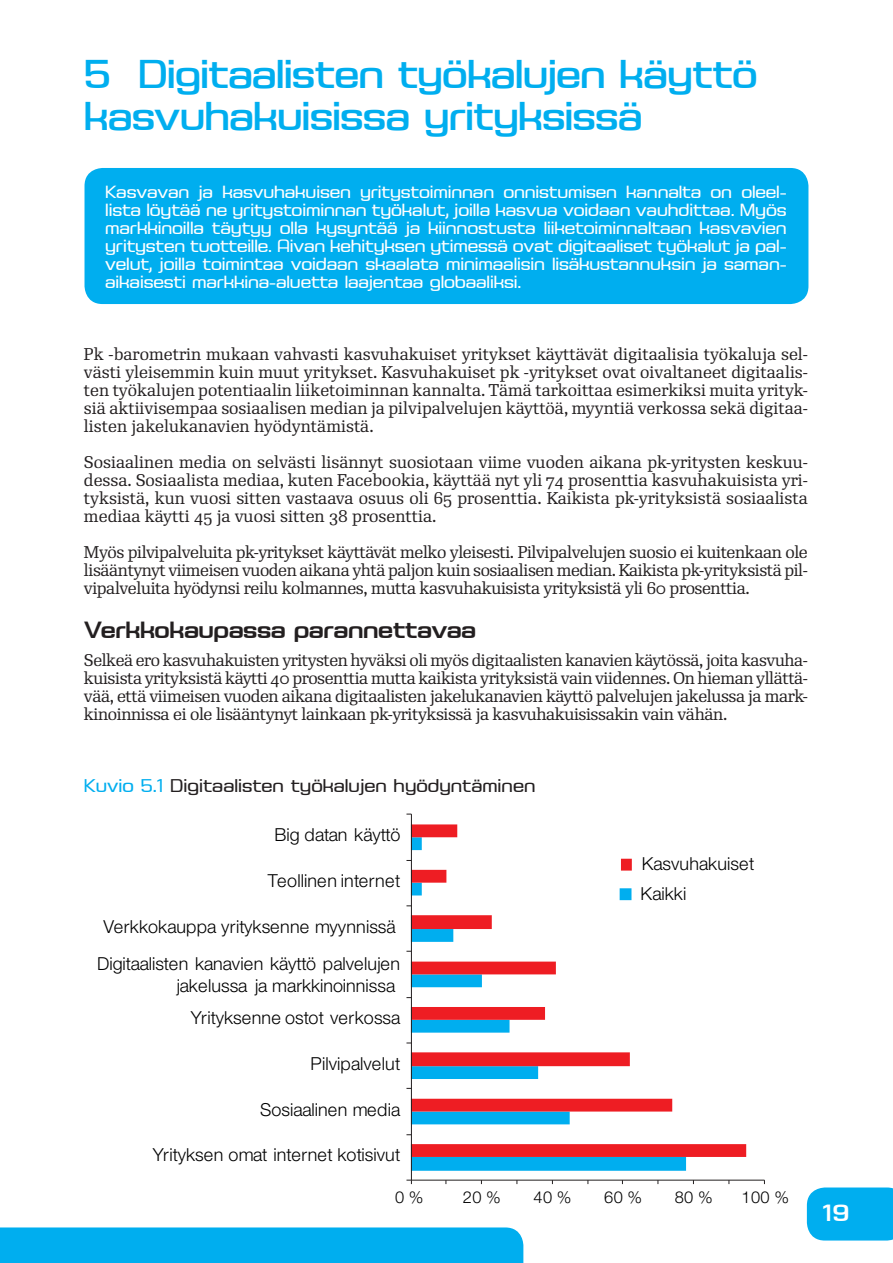
<style>
.page{position:relative;width:893px;height:1263px;background:#fff}
.page>*{position:absolute;margin:0;border:0;box-sizing:border-box;transform-origin:0 0}
.o1{font:500 36px/42px "Saturn";letter-spacing:-.03em;color:#00aeef}
.o2{font:600 21px "Saturn";letter-spacing:-.025em;color:#231f20}
.t1{font:600 21px "Saturn";color:#fff}
.t2{font:300 18px/21.5px "Helvetica Neue LT Std";color:#000001;text-align:right}
.l_ensi{font:16.5px/18px "Re Public Std";letter-spacing:-.025em;color:#231f20;text-align:justify}
.Kuvio_otsikko{font:16.5px "Saturn";color:#231f20}
.t3{font:300 16.5px "Helvetica Neue LT Std";letter-spacing:.03em;color:#000001}
.Aloituslaatikko{font:15.75px/18px "Saturn";letter-spacing:-.01em;color:#fff;text-align:justify}
.s1{color:#00aeef}
</style>
<div class="page">
<div style="left:807px;top:1187px;width:86px;height:53px;background:#00aeef"></div>
<div style="left:0;top:1227px;width:523px;height:36px;background:#00aeef"></div>
<div style="left:85px;top:168px;width:723px;height:136px;background:#00aeef;border-radius:18px"></div>
<svg style="left:412px;top:1157px;width:274px;height:14px;background:#04afef"></svg>
<svg style="left:412px;top:824px;width:334px;height:333px"></svg>
<hr style="left:411px;top:1180px;width:353px;height:1px;background:#231f20">
<hr style="left:411px;top:814px;width:1px;height:366px;background:#231f20">
<svg style="left:406px;top:1180px;width:6px;height:4px"></svg>
<div style="left:622px;top:860px;width:8px;height:9px;background:#ee1d23"></div>
<div style="left:621px;top:859px;width:11px;height:11px;border:3px solid #ee1d23"></div>
<div style="left:621px;top:890px;width:9px;height:9px;background:#00aeef"></div>
<div style="left:620px;top:888px;width:11px;height:12px;border:3px solid #00aeef"></div>
<p class="o1" style="left:84px;top:52px;width:675px">5 Digitaalisten työkalujen käyttö kasvuhakuisissa yrityksissä</p>
<p class="Aloituslaatikko" style="left:105px;top:182px;width:683px">Kasvavan ja kasvuhakuisen yritystoiminnan onnistumisen kannalta on oleel&shy;lista löytää ne yritystoiminnan työkalut, joilla kasvua voidaan vauhdittaa. Myös markkinoilla täytyy olla kysyntää ja kiinnostusta liiketoiminnaltaan kasvavien yritysten tuotteille. Aivan kehityksen ytimessä ovat digitaaliset työkalut ja pal&shy;velut, joilla toimintaa voidaan skaalata minimaalisin lisäkustannuksin ja saman&shy;aikaisesti markkina-aluetta laajentaa globaaliksi.</p>
<p class="l_ensi" style="left:84px;top:345px;width:725px">Pk -barometrin mukaan vahvasti kasvuhakuiset yritykset käyttävät digitaalisia työkaluja sel&shy;västi yleisemmin kuin muut yritykset. Kasvuhakuiset pk -yritykset ovat oivaltaneet digitaalis&shy;ten työkalujen potentiaalin liiketoiminnan kannalta. Tämä tarkoittaa esimerkiksi muita yrityk&shy;siä aktiivisempaa sosiaalisen median ja pilvipalvelujen käyttöä, myyntiä verkossa sekä digitaa&shy;listen jakelukanavien hyödyntämistä.</p>
<p class="l_ensi" style="left:84px;top:453px;width:725px">Sosiaalinen media on selvästi lisännyt suosiotaan viime vuoden aikana pk-yritysten keskuu&shy;dessa. Sosiaalista mediaa, kuten Facebookia, käyttää nyt yli 74 prosenttia kasvuhakuisista yri&shy;tyksistä, kun vuosi sitten vastaava osuus oli 65 prosenttia. Kaikista pk-yrityksistä sosiaalista mediaa käytti 45 ja vuosi sitten 38 prosenttia.</p>
<p class="l_ensi" style="left:84px;top:543px;width:725px">Myös pilvipalveluita pk-yritykset käyttävät melko yleisesti. Pilvipalvelujen suosio ei kuitenkaan ole lisääntynyt viimeisen vuoden aikana yhtä paljon kuin sosiaalisen median. Kaikista pk-yrityksistä pil&shy;vipalveluita hyödynsi reilu kolmannes, mutta kasvuhakuisista yrityksistä yli 60 prosenttia.</p>
<p class="o2" style="left:84px;top:615px;width:394px">Verkkokaupassa parannettavaa</p>
<p class="l_ensi" style="left:84px;top:651px;width:725px">Selkeä ero kasvuhakuisten yritysten hyväksi oli myös digitaalisten kanavien käytössä, joita kasvuha&shy;kuisista yrityksistä käytti 40 prosenttia mutta kaikista yrityksistä vain viidennes. On hieman yllättä&shy;vää, että viimeisen vuoden aikana digitaalisten jakelukanavien käyttö palvelujen jakelussa ja mark&shy;kinoinnissa ei ole lisääntynyt lainkaan pk-yrityksissä ja kasvuhakuisissakin vain vähän.</p>
<p class="Kuvio_otsikko" style="left:84px;top:775px;width:453px"><span class="s1">Kuvio 5.1</span> Digitaalisten työkalujen hyödyntäminen</p>
<p class="t2" style="left:275px;top:824px;width:127px">Big datan käyttö</p>
<p class="t2" style="left:268px;top:869px;width:134px">Teollinen internet</p>
<p class="t2" style="left:104px;top:915px;width:294px">Verkkokauppa yrityksenne myynnissä</p>
<p class="t2" style="left:97px;top:953px;width:304px">Digitaalisten kanavien käyttö palvelujen jakelussa ja markkinoinnissa</p>
<p class="t2" style="left:191px;top:1007px;width:211px">Yrityksenne ostot verkossa</p>
<p class="t2" style="left:310px;top:1052px;width:91px">Pilvipalvelut</p>
<p class="t2" style="left:260px;top:1098px;width:142px">Sosiaalinen media</p>
<p class="t2" style="left:153px;top:1144px;width:249px">Yrityksen omat internet kotisivut</p>
<p class="t2" style="left:641px;top:849px;width:115px;line-height:29.5px;text-align:left">Kasvuhakuiset<br>Kaikki</p>
<p class="t3" style="left:395px;top:1187px;width:30px">0 %</p>
<p class="t3" style="left:463px;top:1187px;width:39px">20 %</p>
<p class="t3" style="left:533px;top:1187px;width:39px">40 %</p>
<p class="t3" style="left:604px;top:1187px;width:39px">60 %</p>
<p class="t3" style="left:675px;top:1187px;width:39px">80 %</p>
<p class="t3" style="left:741px;top:1187px;width:49px">100 %</p>
<p class="t1" style="left:823px;top:1199px;width:28px">19</p>
</div>
